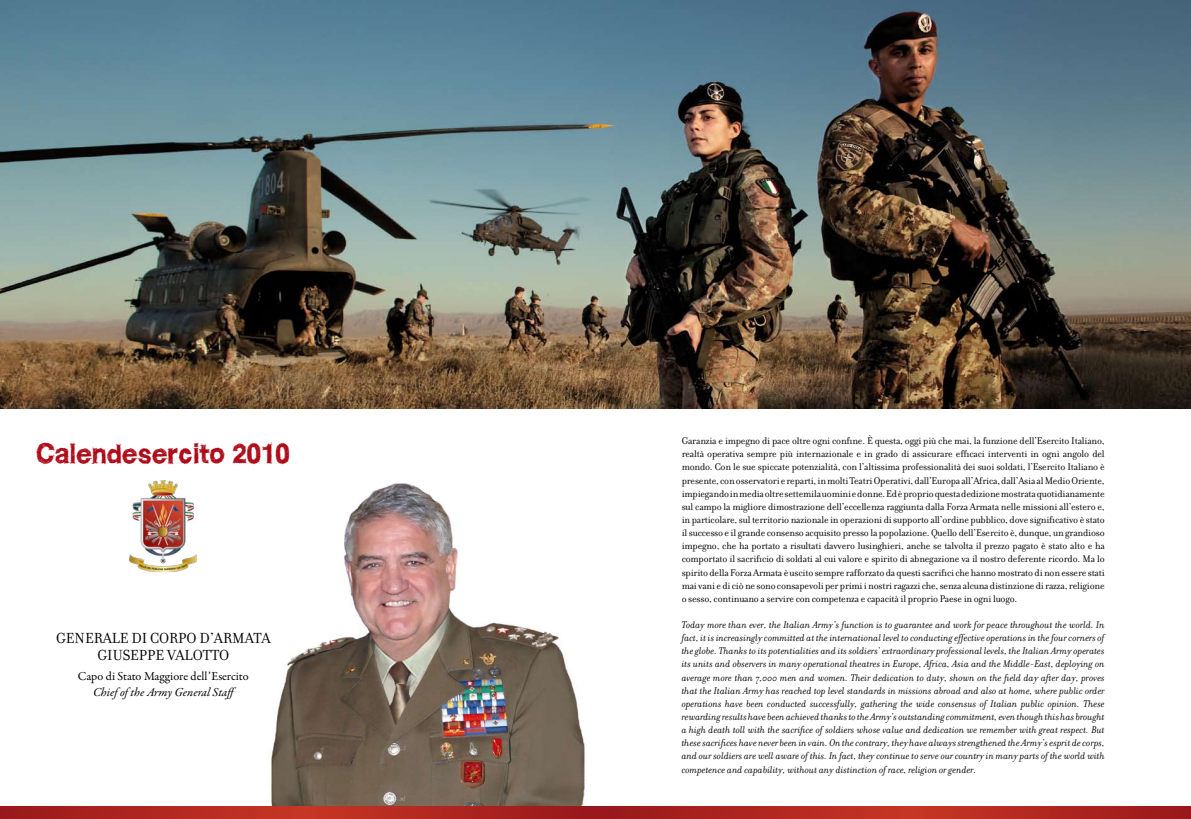
<style>
.page{position:relative;width:1191px;height:819px;background:#fff}
.page>*{position:absolute;margin:0;border:0;box-sizing:border-box;transform-origin:0 0}
.t1{font:27.12px "WCROUGHTRAD Bta";letter-spacing:-.02em;color:#ae0917}
.t2{font:15.75px/16.6px "Filosofia";color:#000}
.t3{font:12.25px/16.6px "Garamond Premr Pro";letter-spacing:-.005em;color:#000;text-align:center}
.t4{font:10.5px/13.1px "Filosofia";letter-spacing:-.015em;color:#000;text-align:justify}
.t5{font:italic 10.5px/13.1px "Filosofia";color:#000;text-align:justify}
.s1{font-style:italic}
</style>
<div class="page">
<img style="left:271px;top:483px;width:314px;height:323px">
<img style="left:129px;top:480px;width:68px;height:91px">
<img style="left:0;top:0;width:1191px;height:408px">
<svg style="left:0;top:806px;width:595px;height:13px;background:#af261f"></svg>
<svg style="left:595px;top:806px;width:596px;height:13px;background:#af261f"></svg>
<p class="t1" style="left:36px;top:437px;width:256px">Calendesercito 2010</p>
<p class="t2" style="left:97px;top:630px;width:146px;text-indent:-41px">Generale di Co rpo d’Armata<br>Giuseppe</p>
<p class="t2" style="left:167px;top:646px;width:64px">VALOTTO</p>
<p class="t3" style="left:78px;top:668px;width:172px">Capo di Stato Maggiore dell’Esercito<br><span class="s1">Chief of the Army General Staff</span></p>
<p class="t4" style="left:681px;top:434px;width:424px">Garanzia e impegno di pace oltre ogni confine. È questa, oggi più che mai, la funzione dell’Esercito Italiano, realtà operativa sempre più internazionale e in grado di assicurare efficaci interventi in ogni angolo del mondo. Con le sue spiccate potenzialità, con l’altissima professionalità dei suoi soldati, l’Esercito Italiano è presente, con osservatori e reparti, in molti Teatri Operativi, dall’Europa all’Africa, dall’Asia al Medio Oriente, impiegando in media oltre settemila uomini e donne. Ed è proprio questa dedizione mostrata quotidianamente sul campo la migliore dimostrazione dell’eccellenza raggiunta dalla Forza Armata nelle missioni all’estero e, in particolare, sul territorio nazionale in operazioni di supporto all’ordine pubblico, dove significativo è stato il successo e il grande consenso acquisito presso la popolazione. Quello dell’Esercito è, dunque, un grandioso impegno, che ha portato a risultati davvero lusinghieri, anche se talvolta il prezzo pagato è stato alto e ha comportato il sacrificio di soldati al cui valore e spirito di abnegazione va il nostro deferente ricordo. Ma lo spirito della Forza Armata è uscito sempre rafforzato da questi sacrifici che hanno mostrato di non essere stati mai vani e di ciò ne sono consapevoli per primi i nostri ragazzi che, senza alcuna distinzione di razza, religione o sesso, continuano a servire con competenza e capacità il proprio Paese in ogni luogo.</p>
<p class="t5" style="left:681px;top:618px;width:424px">Today more than ever, the Italian Army’s function is to guarantee and work for peace throughout the world. In fact, it is increasingly committed at the international level to conducting effective operations in the four corners of the globe. Thanks to its potentialities and its soldiers’ extraordinary professional levels, the Italian Army operates its units and observers in many operational theatres in Europe, Africa, Asia and the Middle-East, deploying on average more than 7,000 men and women. Their dedication to duty, shown on the field day after day, proves that the Italian Army has reached top level standards in missions abroad and also at home, where public order operations have been conducted successfully, gathering the wide consensus of Italian public opinion. These rewarding results have been achieved thanks to the Army’s outstanding commitment, even though this has brought a high death toll with the sacrifice of soldiers whose value and dedication we remember with great respect. But these sacrifices have never been in vain. On the contrary, they have always strengthened the Army’s esprit de corps, and our soldiers are well aware of this. In fact, they continue to serve our country in many parts of the world with competence and capability, without any distinction of race, religion or gender.</p>
</div>
